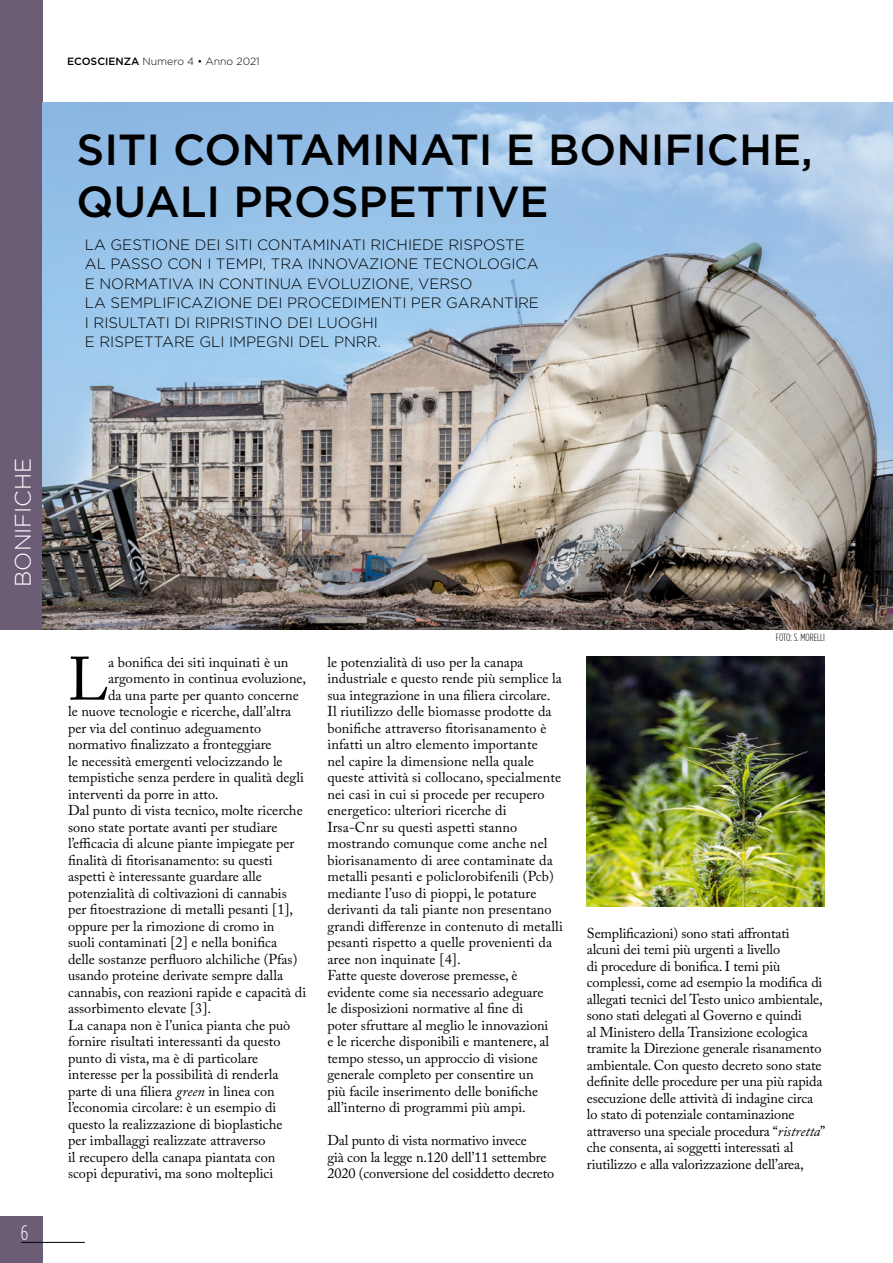
<style>
.page{position:relative;width:893px;height:1263px;background:#fff}
.page>*{position:absolute;margin:0;border:0;box-sizing:border-box;transform-origin:0 0}
.testo_primo_paragraf{font:60.6px "Adobe Caslon Pro";color:#000}
.Titolo_articolo{font:500 43.5px/52.5px "Gotham HTF";color:#000}
.t1{font:300 22.5px "Gotham HTF";color:#fff}
.t2{font:300 condensed 21px "Gotham HTF";color:#fff}
.Sottotitolo_articolo{font:300 15px/19.5px "Gotham HTF";color:#000}
.testo_principale{font:14.25px/16.5px "Adobe Caslon Pro";color:#000}
.testo_primo_paragraf-2{font:14.25px "Adobe Caslon Pro";color:#000}
.t3{font:300 10.5px "Gotham HTF";color:#000}
.Credit_foto{font:300 condensed 10.5px "Gotham HTF";color:#000}
.s1{font-weight:500}
.s2{font-style:italic}
</style>
<div class="page">
<div style="left:0;top:1216px;width:43px;height:47px;background:#6b5d76"></div>
<hr style="left:21px;top:1242px;width:64px;height:1px;background:#000">
<div style="left:0;top:0;width:43px;height:629px;background:#6b5d76"></div>
<img style="left:43px;top:102px;width:850px;height:527px">
<img style="left:587px;top:656px;width:238px;height:251px">
<p class="t3" style="left:67px;top:56px;width:194px"><span class="s1">ECOSCIENZA</span> Numero 4 • Anno 2021</p>
<p class="Titolo_articolo" style="left:77px;top:122px;width:738px">SITI CONTAMINATI E BONIFICHE,<br>QUALI PROSPETTIVE</p>
<p class="Sottotitolo_articolo" style="left:85px;top:235px;width:456px">LA GESTIONE DEI SITI CONTAMINATI RICHIEDE RISPOSTE AL PASSO CON I TEMPI, TRA INNOVAZIONE TECNOLOGICA E NORMATIVA IN CONTINUA EVOLUZIONE, VERSO<br>LA SEMPLIFICAZIONE DEI PROCEDIMENTI PER GARANTIRE I RISULTATI DI RIPRISTINO DEI LUOGHI<br>E RISPETTARE GLI IMPEGNI DEL PNRR.</p>
<h3 class="t1" style="left:11px;top:587px;width:131px;rotate:-90deg">BONIFICHE</h3>
<h3 class="t2" style="left:21px;top:1221px;width:9px">6</h3>
<p class="testo_primo_paragraf" style="left:68px;top:643px;width:42px">L</p>
<p class="testo_primo_paragraf-2" style="left:108px;top:653px;width:182px">a bonifica dei siti inquinati è un</p>
<p class="testo_primo_paragraf-2" style="left:108px;top:670px;width:199px">argomento in continua evoluzione,</p>
<p class="testo_primo_paragraf-2" style="left:108px;top:686px;width:192px">da una parte per quanto concerne</p>
<p class="testo_primo_paragraf-2" style="left:68px;top:703px;width:225px">le nuove tecnologie e ricerche, dall’altra</p>
<p class="testo_primo_paragraf-2" style="left:68px;top:719px;width:195px">per via del continuo adeguamento</p>
<p class="testo_primo_paragraf-2" style="left:68px;top:736px;width:205px">normativo finalizzato a fronteggiare</p>
<p class="testo_primo_paragraf-2" style="left:68px;top:752px;width:216px">le necessità emergenti velocizzando le</p>
<p class="testo_primo_paragraf-2" style="left:68px;top:769px;width:237px">tempistiche senza perdere in qualità degli</p>
<p class="testo_primo_paragraf-2" style="left:68px;top:785px;width:152px">interventi da porre in atto.</p>
<p class="testo_principale" style="left:68px;top:802px;width:240px">Dal punto di vista tecnico, molte ricerche sono state portate avanti per studiare l’efficacia di alcune piante impiegate per finalità di fitorisanamento: su questi aspetti è interessante guardare alle potenzialità di coltivazioni di cannabis per fitoestrazione di metalli pesanti [1], oppure per la rimozione di cromo in<br>suoli contaminati [2] e nella bonifica delle sostanze perfluoro alchiliche (Pfas) usando proteine derivate sempre dalla cannabis, con reazioni rapide e capacità di assorbimento elevate [3].</p>
<p class="testo_principale" style="left:68px;top:1016px;width:224px">La canapa non è l’unica pianta che può fornire risultati interessanti da questo punto di vista, ma è di particolare interesse per la possibilità di renderla parte di una filiera <span class="s2">green</span> in linea con l’economia circolare: è un esempio di questo la realizzazione di bioplastiche per imballaggi realizzate attraverso<br>il recupero della canapa piantata con scopi depurativi, ma sono molteplici</p>
<p class="testo_principale" style="left:327px;top:653px;width:236px">le potenzialità di uso per la canapa industriale e questo rende più semplice la sua integrazione in una filiera circolare.</p>
<p class="testo_principale" style="left:327px;top:703px;width:237px">Il riutilizzo delle biomasse prodotte da bonifiche attraverso fitorisanamento è infatti un altro elemento importante<br>nel capire la dimensione nella quale queste attività si collocano, specialmente nei casi in cui si procede per recupero energetico: ulteriori ricerche di<br>Irsa-Cnr su questi aspetti stanno mostrando comunque come anche nel biorisanamento di aree contaminate da metalli pesanti e policlorobifenili (Pcb) mediante l’uso di pioppi, le potature derivanti da tali piante non presentano grandi differenze in contenuto di metalli pesanti rispetto a quelle provenienti da aree non inquinate [4].</p>
<p class="testo_principale" style="left:327px;top:967px;width:223px">Fatte queste doverose premesse, è evidente come sia necessario adeguare le disposizioni normative al fine di poter sfruttare al meglio le innovazioni e le ricerche disponibili e mantenere, al tempo stesso, un approccio di visione generale completo per consentire un più facile inserimento delle bonifiche all’interno di programmi più ampi.</p>
<p class="testo_principale" style="left:327px;top:1132px;width:228px">Dal punto di vista normativo invece<br>già con la legge n.120 dell’11 settembre<br>2020 (conversione del cosiddetto decreto</p>
<p class="Credit_foto" style="left:776px;top:632px;width:51px">FOTO: S. MORELLI</p>
<p class="testo_principale" style="left:587px;top:925px;width:240px">Semplificazioni) sono stati affrontati alcuni dei temi più urgenti a livello<br>di procedure di bonifica. I temi più complessi, come ad esempio la modifica di allegati tecnici del Testo unico ambientale, sono stati delegati al Governo e quindi<br>al Ministero della Transizione ecologica tramite la Direzione generale risanamento ambientale. Con questo decreto sono state definite delle procedure per una più rapida esecuzione delle attività di indagine circa lo stato di potenziale contaminazione attraverso una speciale procedura “<span class="s2">ristretta</span>” che consenta, ai soggetti interessati al riutilizzo e alla valorizzazione dell’area,</p>
</div>
